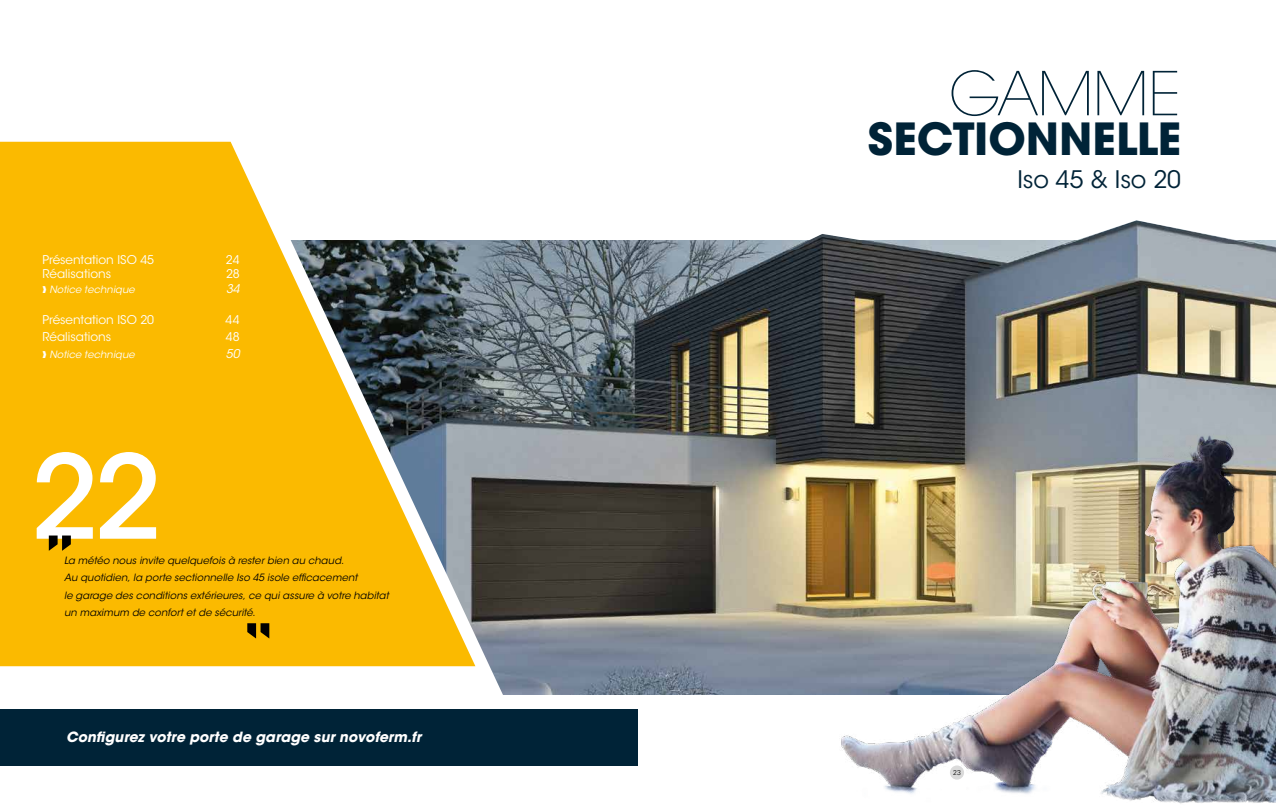
<style>
.page{position:relative;width:1276px;height:808px;background:#fff}
.page>*{position:absolute;margin:0;border:0;box-sizing:border-box;transform-origin:0 0}
.t1{font:500 115px "ITC Avant Garde Std";color:#fff}
.t2{font:61.8px "DIN Cond Black Alternate";color:#000}
.t3{font:200 60px "ITC Avant Garde Std";letter-spacing:-.015em;color:#002337}
.t4{font:700 44px "ITC Avant Garde Std";letter-spacing:-.005em;color:#002337}
.t5{font:24px "ITC Avant Garde Std";letter-spacing:-.005em;color:#002337}
.t6{font:italic 700 14px "ITC Avant Garde Std";letter-spacing:.005em;color:#fff}
.t7{font:12px "ITC Avant Garde Std";color:#fff}
.t8{font:italic 12px "ITC Avant Garde Std";color:#fff}
.t9{font:italic 10px/17px "ITC Avant Garde Std";letter-spacing:.01em;color:#000}
.t10{font:italic 10px "ITC Avant Garde Std";letter-spacing:.005em;color:#fff}
.t11{font:300 7px "Univers LT Std";color:#000}
</style>
<div class="page">
<img style="left:556px;top:241px;width:720px;height:453px">
<svg style="left:14px;top:141px;width:542px;height:625px"></svg>
<svg style="left:0;top:142px;width:475px;height:524px;background:#e1b32a"></svg>
<div style="left:0;top:709px;width:638px;height:56px;background:#002337"></div>
<img style="left:787px;top:234px;width:96px;height:16px">
<img style="left:1061px;top:220px;width:194px;height:25px">
<img style="left:787px;top:423px;width:489px;height:381px">
<svg style="left:247px;top:623px;width:22px;height:15px"></svg>
<p class="t7" style="left:43px;top:252px;width:113px">Présentation ISO 45</p>
<p class="t7" style="left:226px;top:252px;width:15px">24</p>
<p class="t7" style="left:43px;top:267px;width:70px">Réalisations</p>
<p class="t7" style="left:226px;top:267px;width:15px">28</p>
<p class="t10" style="left:43px;top:283px;width:94px">❱ Notice technique</p>
<p class="t8" style="left:226px;top:281px;width:15px">34</p>
<p class="t7" style="left:43px;top:313px;width:113px">Présentation ISO 20</p>
<p class="t7" style="left:226px;top:313px;width:15px">44</p>
<p class="t7" style="left:43px;top:330px;width:70px">Réalisations</p>
<p class="t7" style="left:226px;top:330px;width:15px">48</p>
<p class="t10" style="left:43px;top:349px;width:94px">❱ Notice technique</p>
<p class="t8" style="left:226px;top:347px;width:15px">50</p>
<h1 class="t1" style="left:30px;top:426px;width:133px">22</h1>
<h2 class="t2" style="left:45px;top:483px;width:30px">„</h2>
<p class="t9" style="left:64px;top:553px;width:326px">La météo nous invite quelquefois à rester bien au chaud.<br>Au quotidien, la porte sectionnelle Iso 45 isole efficacement<br>le garage des conditions extérieures, ce qui assure à votre habitat un maximum de confort et de sécurité.</p>
<h3 class="t6" style="left:66px;top:728px;width:357px">Configurez votre porte de garage sur novoferm.fr</h3>
<h3 class="t3" style="left:949px;top:59px;width:233px">GAMME</h3>
<h3 class="t4" style="left:868px;top:111px;width:314px">SECTIONNELLE</h3>
<h3 class="t5" style="left:1017px;top:165px;width:165px">Iso 45 &amp; Iso 20</h3>
<p class="t11" style="left:953px;top:768px;width:9px">23</p>
</div>
